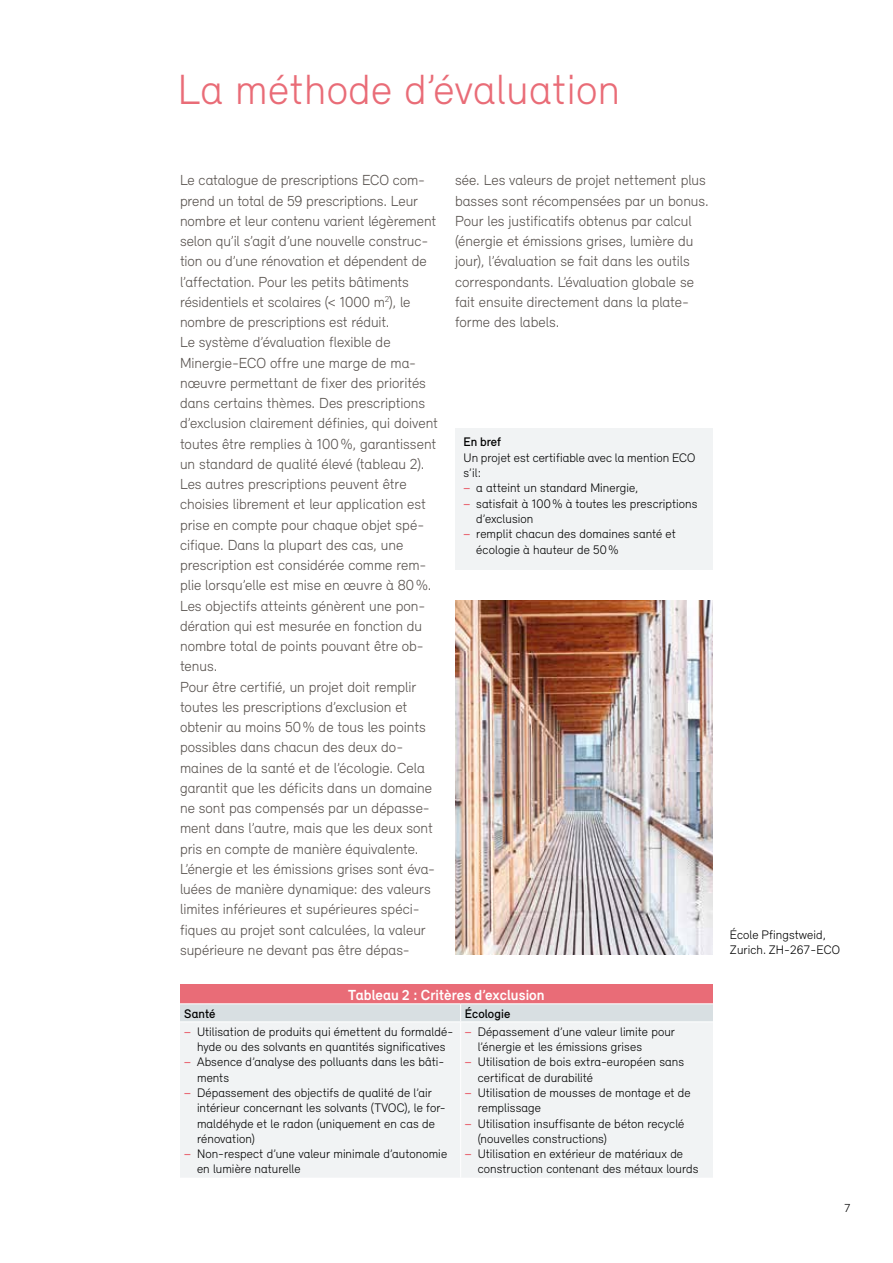
<style>
.page{position:relative;width:893px;height:1263px;background:#fff}
.page>*{position:absolute;margin:0;border:0;box-sizing:border-box;transform-origin:0 0}
.t1{font:300 43.5px "Relevant";letter-spacing:.01em;color:#e96c77}
.t2{font:300 15px/20.2px "Relevant";color:#57514d}
.t3{font:700 15px "Relevant";letter-spacing:.005em;color:#fff}
.t4{font:300 12.75px/15.3px "Relevant";letter-spacing:.005em;color:#000}
.t5{font:500 12.75px "Relevant";letter-spacing:.005em;color:#000}
.t6{font:300 12px "Relevant";color:#000}
.s1{font-weight:500;color:#e96c77}
</style>
<div class="page">
<div style="left:180px;top:984px;width:533px;height:20px;background:#e96c77"></div>
<div style="left:180px;top:1023px;width:533px;height:154px;background:#f1f3f4"></div>
<hr style="left:180px;top:1003px;width:281px;height:1px;background:#fff">
<hr style="left:461px;top:1003px;width:252px;height:1px;background:#fff">
<div style="left:180px;top:1004px;width:533px;height:17px;background:#d8dfe2"></div>
<hr style="left:460px;top:1022px;width:1px;height:156px;background:#fff">
<div style="left:455px;top:428px;width:258px;height:142px;background:#f1f3f4"></div>
<img style="left:455px;top:601px;width:258px;height:354px">
<h1 class="t1" style="left:178px;top:64px;width:444px">La méthode d’évaluation</h1>
<p class="t2" style="left:180px;top:170px;width:259px">Le catalogue de prescriptions ECO com&shy;prend un total de 59 prescriptions. Leur nombre et leur contenu varient légèrement selon qu’il s’agit d’une nouvelle construc&shy;tion ou d’une rénovation et dépendent de l’affectation. Pour les petits bâtiments résidentiels et scolaires (&lt; 1000 m<sup>2</sup>), le nombre de prescriptions est réduit.<br>Le système d’évaluation flexible de Minergie-ECO offre une marge de ma&shy;nœuvre permettant de fixer des priorités dans certains thèmes. Des prescriptions d’exclusion clairement définies, qui doivent toutes être remplies à 100%, garantissent un standard de qualité élevé (tableau 2).<br>Les autres prescriptions peuvent être choisies librement et leur application est prise en compte pour chaque objet spé&shy;cifique. Dans la plupart des cas, une prescription est considérée comme rem&shy;plie lorsqu’elle est mise en œuvre à 80%.<br>Les objectifs atteints génèrent une pon&shy;dération qui est mesurée en fonction du nombre total de points pouvant être ob&shy;tenus.<br>Pour être certifié, un projet doit remplir toutes les prescriptions d’exclusion et obtenir au moins 50% de tous les points possibles dans chacun des deux do&shy;maines de la santé et de l’écologie. Cela garantit que les déficits dans un domaine ne sont pas compensés par un dépasse&shy;ment dans l’autre, mais que les deux sont pris en compte de manière équivalente.<br>L’énergie et les émissions grises sont éva&shy;luées de manière dynamique: des valeurs limites inférieures et supérieures spéci&shy;fiques au projet sont calculées, la valeur supérieure ne devant pas être dépas-</p>
<p class="t2" style="left:455px;top:170px;width:255px">sée. Les valeurs de projet nettement plus basses sont récompensées par un bonus.<br>Pour les justificatifs obtenus par calcul (énergie et émissions grises, lumière du jour), l’évaluation se fait dans les outils correspondants. L’évaluation globale se fait ensuite directement dans la plate&shy;forme des labels.</p>
<p class="t5" style="left:463px;top:435px;width:39px">En bref</p>
<p class="t4" style="left:463px;top:449px;width:234px">Un projet est certifiable avec la mention ECO</p>
<p class="t4" style="left:463px;top:465px;width:19px">s’il:</p>
<p class="t4" style="left:463px;top:480px;width:176px"><span class="s1">−</span> a atteint un standard Minergie,</p>
<p class="t4" style="left:463px;top:495px;width:235px"><span class="s1">−</span> satisfait à 100% à toutes les prescriptions</p>
<p class="t4" style="left:476px;top:511px;width:59px">d’exclusion</p>
<p class="t4" style="left:463px;top:526px;width:214px"><span class="s1">−</span> remplit chacun des domaines santé et</p>
<p class="t4" style="left:476px;top:541px;width:144px">écologie à hauteur de 50%</p>
<p class="t3" style="left:348px;top:986px;width:198px">Tableau 2 : Critères d’exclusion</p>
<p class="t5" style="left:184px;top:1006px;width:33px">Santé</p>
<p class="t5" style="left:465px;top:1006px;width:47px">Écologie</p>
<p class="t4" style="left:184px;top:1023px;width:270px"><span class="s1">−</span> Utilisation de produits qui émettent du formaldé-</p>
<p class="t4" style="left:197px;top:1039px;width:250px">hyde ou des solvants en quantités significatives</p>
<p class="t4" style="left:184px;top:1054px;width:261px"><span class="s1">−</span> Absence d’analyse des polluants dans les bâti-</p>
<p class="t4" style="left:197px;top:1069px;width:34px">ments</p>
<p class="t4" style="left:184px;top:1085px;width:249px"><span class="s1">−</span> Dépassement des objectifs de qualité de l’air</p>
<p class="t4" style="left:197px;top:1100px;width:250px">intérieur concernant les solvants (TVOC), le for-</p>
<p class="t4" style="left:197px;top:1115px;width:239px">maldéhyde et le radon (uniquement en cas de</p>
<p class="t4" style="left:197px;top:1130px;width:59px">rénovation)</p>
<p class="t4" style="left:184px;top:1146px;width:264px"><span class="s1">−</span> Non-respect d’une valeur minimale d’autonomie</p>
<p class="t4" style="left:197px;top:1161px;width:105px">en lumière naturelle</p>
<p class="t4" style="left:465px;top:1023px;width:212px"><span class="s1">−</span> Dépassement d’une valeur limite pour</p>
<p class="t4" style="left:478px;top:1039px;width:166px">l’énergie et les émissions grises</p>
<p class="t4" style="left:465px;top:1054px;width:221px"><span class="s1">−</span> Utilisation de bois extra-européen sans</p>
<p class="t4" style="left:478px;top:1069px;width:117px">certificat de durabilité</p>
<p class="t4" style="left:465px;top:1085px;width:227px"><span class="s1">−</span> Utilisation de mousses de montage et de</p>
<p class="t4" style="left:478px;top:1100px;width:65px">remplissage</p>
<p class="t4" style="left:465px;top:1115px;width:221px"><span class="s1">−</span> Utilisation insuffisante de béton recyclé</p>
<p class="t4" style="left:478px;top:1130px;width:131px">(nouvelles constructions)</p>
<p class="t4" style="left:465px;top:1146px;width:220px"><span class="s1">−</span> Utilisation en extérieur de matériaux de</p>
<p class="t4" style="left:478px;top:1161px;width:222px">construction contenant des métaux lourds</p>
<p class="t4" style="left:730px;top:927px;width:111px">École Pfingstweid,<br>Zurich. ZH-267-ECO</p>
<p class="t6" style="left:845px;top:1201px;width:7px">7</p>
</div>
